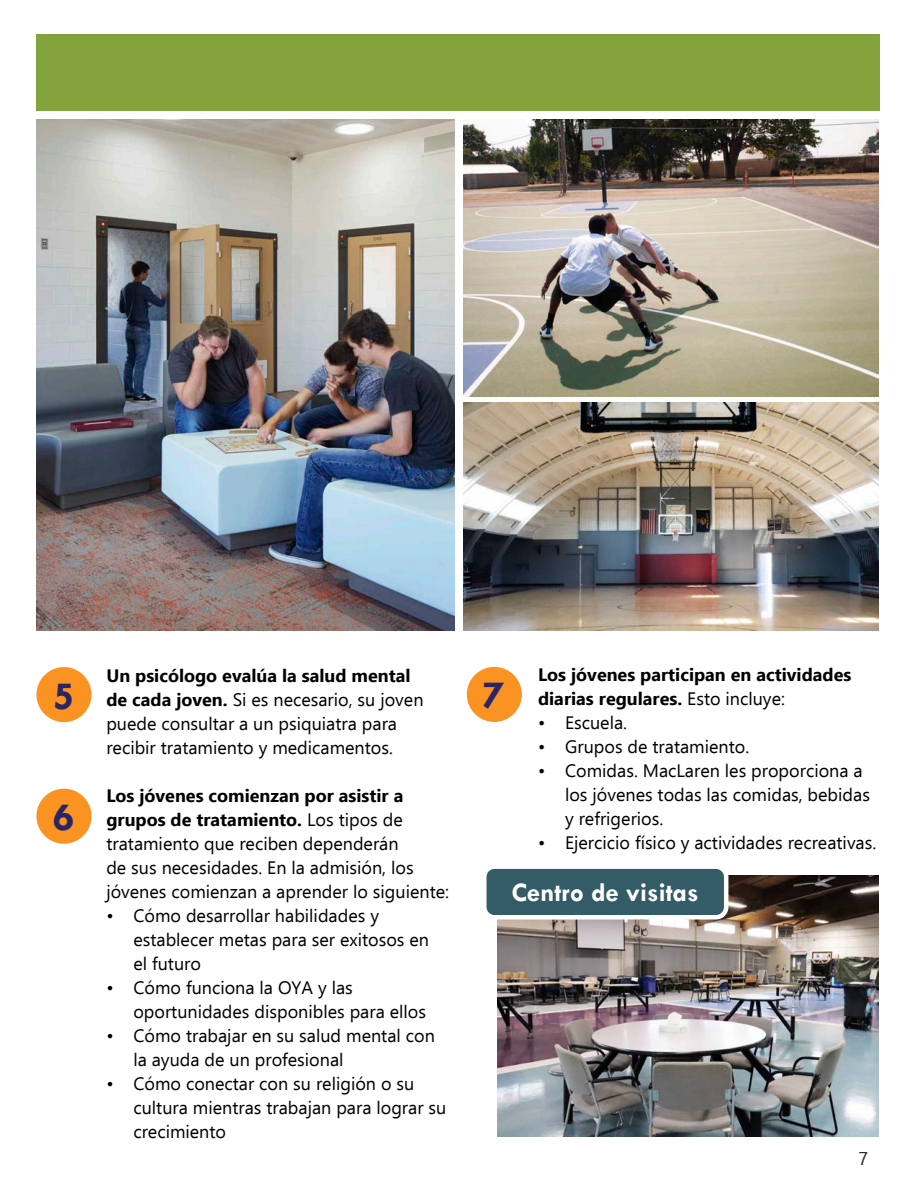
<style>
.page{position:relative;width:918px;height:1188px;background:#fff}
.page>*{position:absolute;margin:0;border:0;box-sizing:border-box;transform-origin:0 0}
.t1{font:700 40.5px "Tw Cen";color:#292763}
.t2{font:700 27px "Tw Cen";color:#fff}
.t3{font:18px/24px "Ebrima";color:#000}
.t4{font:700 18px/24px "Ebrima";color:#000}
.t5{font:18px "Ebrima";color:#231f20}
.s1{font-weight:700}
.s2{font-weight:400}
</style>
<div class="page">
<div style="left:36px;top:35px;width:844px;height:76px;background:#83a43c"></div>
<img style="left:36px;top:120px;width:418px;height:511px">
<img style="left:464px;top:120px;width:414px;height:276px">
<img style="left:464px;top:403px;width:414px;height:228px">
<img style="left:498px;top:876px;width:380px;height:260px">
<div style="left:36px;top:667px;width:56px;height:55px;background:#fb9323;border-radius:50%"></div>
<div style="left:36px;top:789px;width:56px;height:55px;background:#fb9323;border-radius:50%"></div>
<div style="left:467px;top:667px;width:55px;height:55px;background:#fb9323;border-radius:50%"></div>
<div style="left:484px;top:867px;width:242px;height:50px;background:#335c67;border-radius:10px"></div>
<div style="left:482px;top:864px;width:246px;height:56px;border:4px solid #fff;border-radius:10px"></div>
<p class="t1" style="left:53px;top:671px;width:23px">5</p>
<p class="t1" style="left:53px;top:793px;width:23px">6</p>
<p class="t4" style="left:106px;top:662px;width:306px">Un psicólogo evalúa la salud mental</p>
<p class="t3" style="left:106px;top:687px;width:319px"><span class="s1">de cada joven.</span> Si es necesario, su joven puede consultar a un psiquiatra para</p>
<p class="t3" style="left:106px;top:735px;width:288px">recibir tratamiento y medicamentos.</p>
<p class="t4" style="left:106px;top:782px;width:299px">Los jóvenes comienzan por asistir a</p>
<p class="t4" style="left:106px;top:806px;width:298px">grupos de tratamiento. <span class="s2">Los tipos de</span></p>
<p class="t3" style="left:106px;top:831px;width:344px">tratamiento que reciben dependerán<br>de sus necesidades. En la admisión, los jóvenes comienzan a aprender lo siguiente:</p>
<p class="t3" style="left:133px;top:903px;width:297px;text-indent:-27px">• Cómo desarrollar habilidades y establecer metas para ser exitosos en el futuro</p>
<p class="t3" style="left:133px;top:975px;width:294px;text-indent:-27px">• Cómo funciona la OYA y las oportunidades disponibles para ellos</p>
<p class="t3" style="left:133px;top:1023px;width:303px;text-indent:-27px">• Cómo trabajar en su salud mental con la ayuda de un profesional</p>
<p class="t3" style="left:133px;top:1071px;width:315px;text-indent:-27px">• Cómo conectar con su religión o su cultura mientras trabajan para lograr su crecimiento</p>
<p class="t1" style="left:483px;top:671px;width:23px">7</p>
<p class="t4" style="left:538px;top:661px;width:315px">Los jóvenes participan en actividades diarias regulares. <span class="s2">Esto incluye:</span></p>
<p class="t3" style="left:538px;top:710px;width:91px">• Escuela.</p>
<p class="t3" style="left:538px;top:734px;width:213px">• Grupos de tratamiento.</p>
<p class="t3" style="left:565px;top:758px;width:306px;text-indent:-27px">• Comidas. MacLaren les proporciona a los jóvenes todas las comidas, bebidas y refrigerios.</p>
<p class="t3" style="left:538px;top:830px;width:340px">• Ejercicio físico y actividades recreativas.</p>
<p class="t2" style="left:511px;top:877px;width:189px">Centro de visitas</p>
<p class="t5" style="left:859px;top:1146px;width:11px">7</p>
</div>
